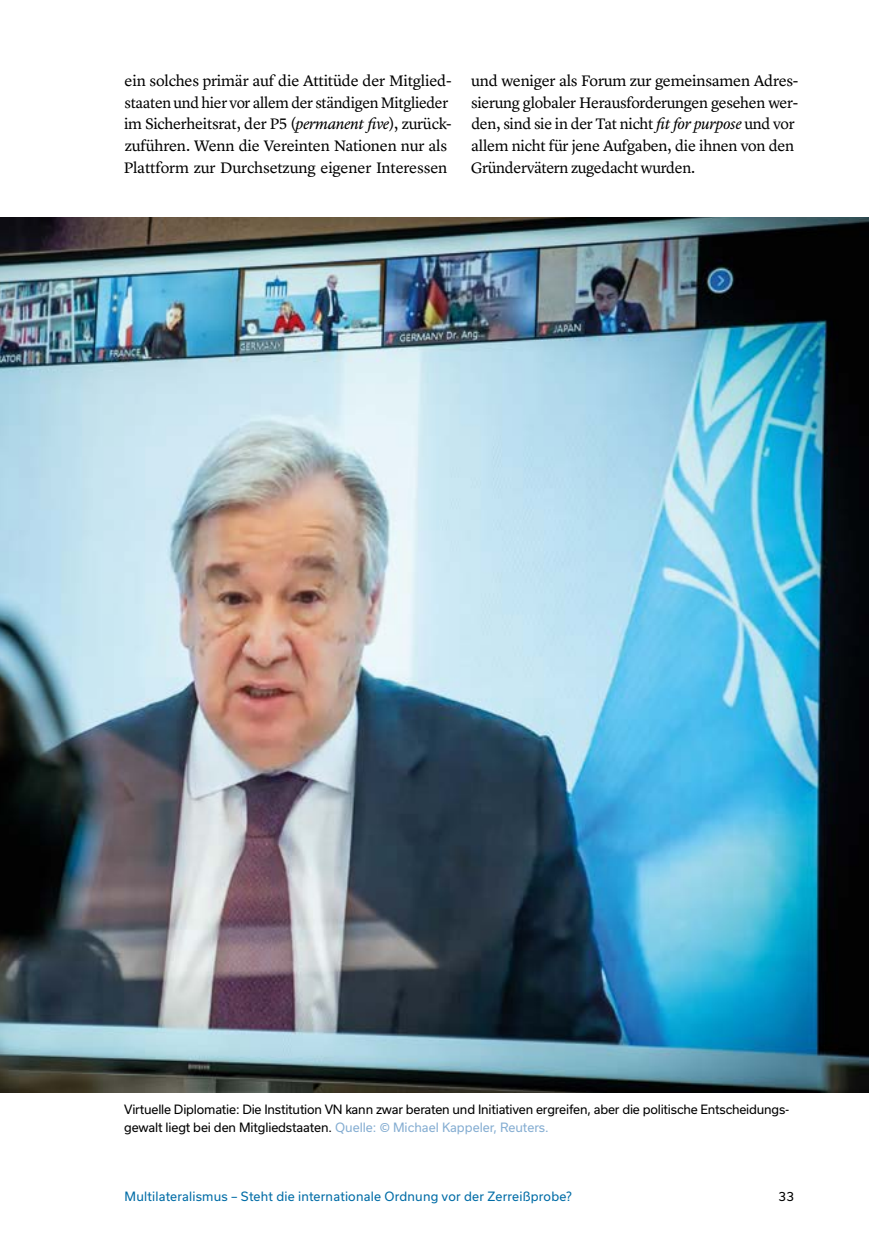
<style>
.page{position:relative;width:869px;height:1246px;background:#fff}
.page>*{position:absolute;margin:0;border:0;box-sizing:border-box;transform-origin:0 0}
.Paragraph{font:15.75px/21.9px "Lyon Text";letter-spacing:-.02em;color:#000}
.t1{font:12.25px/17.5px "Usual";letter-spacing:-.015em;color:#000}
.t2{font:12.25px "Usual";letter-spacing:.015em;color:#006ca6}
.s1{font-style:italic}
.s2{color:#86aed2}
</style>
<div class="page">
<img style="left:0;top:217px;width:868px;height:875px">
<p class="Paragraph" style="left:124px;top:68px;width:329px">ein solches primär auf die Attitüde der Mitglied&shy;staaten und hier vor allem der ständigen Mitglieder im Sicherheitsrat, der P5 (<span class="s1">permanent five</span>), zurück&shy;zuführen. Wenn die Vereinten Nationen nur als Plattform zur Durchsetzung eigener Interessen</p>
<p class="Paragraph" style="left:470px;top:68px;width:329px">und weniger als Forum zur gemeinsamen Adres&shy;sierung globaler Herausforderungen gesehen wer&shy;den, sind sie in der Tat nicht <span class="s1">fit for purpose</span> und vor allem nicht für jene Aufgaben, die ihnen von den Gründervätern zugedacht wurden.</p>
<p class="t1" style="left:124px;top:1100px;width:666px">Virtuelle Diplomatie: Die Institution VN kann zwar beraten und Initiativen ergreifen, aber die politische Entscheidungs&shy;gewalt liegt bei den Mitgliedstaaten. <span class="s2">Quelle: © Michael Kappeler, Reuters.</span></p>
<p class="t2" style="left:125px;top:1188px;width:448px">Multilateralismus – Steht die internationale Ordnung vor der Zerreißprobe?</p>
<p class="t1" style="left:778px;top:1186px;width:17px">33</p>
</div>
